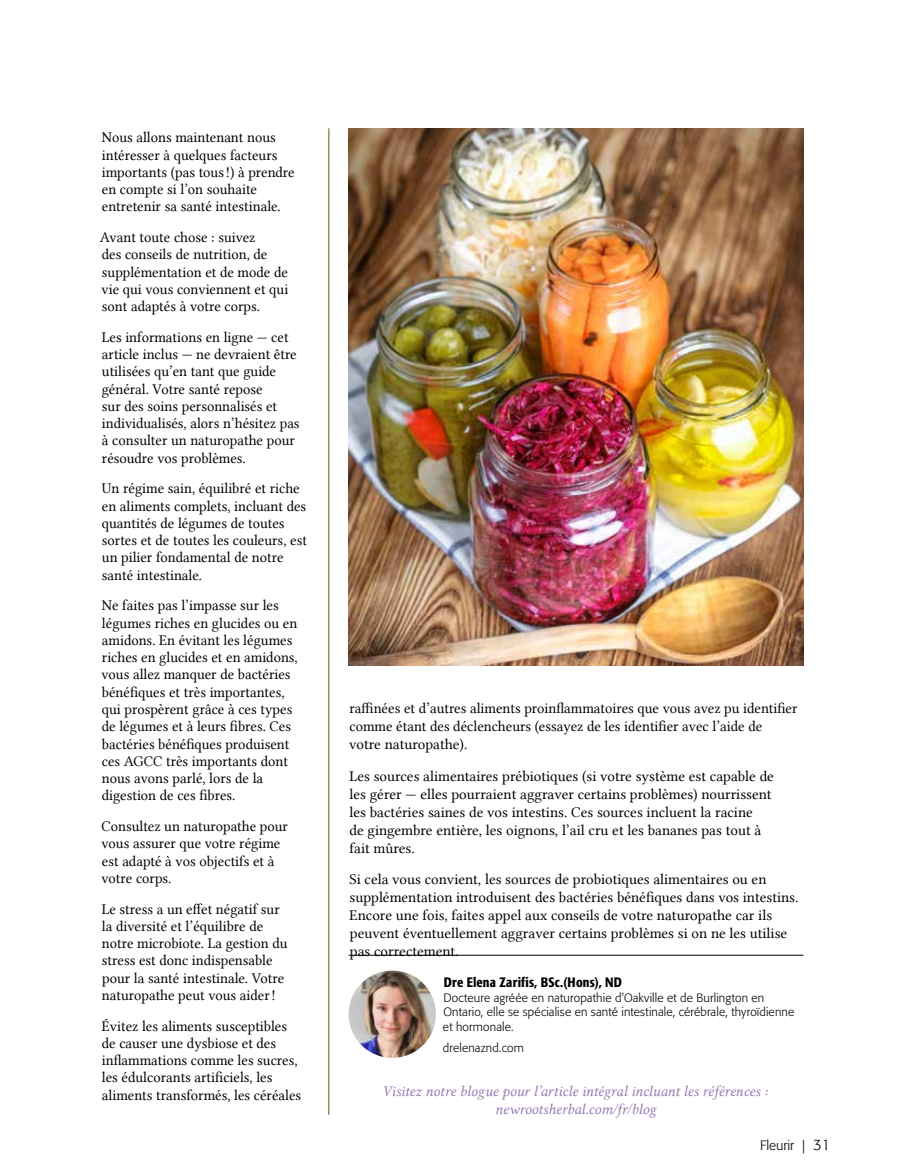
<style>
.page{position:relative;width:905px;height:1175px;background:#fff}
.page>*{position:absolute;margin:0;border:0;box-sizing:border-box;transform-origin:0 0}
.t1{font:15px/17.2px "Lin Libertine";color:#000}
.t2{font:15px/18px "Lin Libertine I";letter-spacing:-.005em;color:#967cb7;text-align:center}
.t3{font:500 condensed 13.5px "Formata";letter-spacing:.015em;color:#000}
.t4{font:300 13.5px "Formata";color:#000}
.t5{font:300 12px/14.4px "Formata";letter-spacing:.01em;color:#000}
.s1{font-size:15px}
</style>
<div class="page">
<hr style="left:348px;top:954px;width:455px;height:1px;background:#000">
<hr style="left:328px;top:128px;width:1px;height:986px;background:#3c6f08">
<img style="left:348px;top:970px;width:88px;height:87px;border-radius:44px">
<img style="left:348px;top:129px;width:455px;height:537px">
<p class="t1" style="left:102px;top:129px;width:194px">Nous allons maintenant nous intéresser à quelques facteurs importants (pas tous !) à prendre en compte si l’on souhaite entretenir sa santé intestinale.</p>
<p class="t1" style="left:100px;top:228px;width:190px">Avant toute chose : suivez<br>des conseils de nutrition, de supplémentation et de mode de vie qui vous conviennent et qui sont adaptés à votre corps.</p>
<p class="t1" style="left:102px;top:328px;width:199px">Les informations en ligne — cet article inclus — ne devraient être utilisées qu’en tant que guide général. Votre santé repose<br>sur des soins personnalisés et individualisés, alors n’hésitez pas à consulter un naturopathe pour résoudre vos problèmes.</p>
<p class="t1" style="left:102px;top:480px;width:206px">Un régime sain, équilibré et riche en aliments complets, incluant des quantités de légumes de toutes sortes et de toutes les couleurs, est un pilier fondamental de notre santé intestinale.</p>
<p class="t1" style="left:101px;top:597px;width:198px">Ne faites pas l’impasse sur les légumes riches en glucides ou en amidons. En évitant les légumes riches en glucides et en amidons, vous allez manquer de bactéries bénéfiques et très importantes, qui prospèrent grâce à ces types de légumes et à leurs fibres. Ces bactéries bénéfiques produisent ces AGCC très importants dont nous avons parlé, lors de la digestion de ces fibres.</p>
<p class="t1" style="left:101px;top:817px;width:188px">Consultez un naturopathe pour vous assurer que votre régime est adapté à vos objectifs et à votre corps.</p>
<p class="t1" style="left:102px;top:900px;width:187px">Le stress a un effet négatif sur la diversité et l’équilibre de notre microbiote. La gestion du stress est donc indispensable pour la santé intestinale. Votre naturopathe peut vous aider !</p>
<p class="t1" style="left:102px;top:1017px;width:201px">Évitez les aliments susceptibles de causer une dysbiose et des inflammations comme les sucres, les édulcorants artificiels, les aliments transformés, les céréales</p>
<p class="t1" style="left:349px;top:699px;width:450px;line-height:18px">raffinées et d’autres aliments proinflammatoires que vous avez pu identifier comme étant des déclencheurs (essayez de les identifier avec l’aide de<br>votre naturopathe).</p>
<p class="t1" style="left:349px;top:766px;width:426px;line-height:18px">Les sources alimentaires prébiotiques (si votre système est capable de les gérer — elles pourraient aggraver certains problèmes) nourrissent les bactéries saines de vos intestins. Ces sources incluent la racine<br>de gingembre entière, les oignons, l’ail cru et les bananes pas tout à fait mûres.</p>
<p class="t1" style="left:349px;top:870px;width:450px;line-height:18px">Si cela vous convient, les sources de probiotiques alimentaires ou en supplémentation introduisent des bactéries bénéfiques dans vos intestins.<br>Encore une fois, faites appel aux conseils de votre naturopathe car ils peuvent éventuellement aggraver certains problèmes si on ne les utilise pas correctement.</p>
<p class="t3" style="left:444px;top:974px;width:180px">Dre Elena Zarifis, BSc.(Hons), ND</p>
<p class="t5" style="left:443px;top:990px;width:353px">Docteure agréée en naturopathie d’Oakville et de Burlington en<br>Ontario, elle se spécialise en santé intestinale, cérébrale, thyroïdienne et hormonale.</p>
<p class="t5" style="left:443px;top:1040px;width:82px">drelenaznd.com</p>
<p class="t2" style="left:382px;top:1082px;width:386px">Visitez notre blogue pour l’article intégral incluant les références : newrootsherbal.com/fr/blog</p>
<p class="t4" style="left:760px;top:1137px;width:72px">Fleurir | <span class="s1">31</span></p>
</div>
